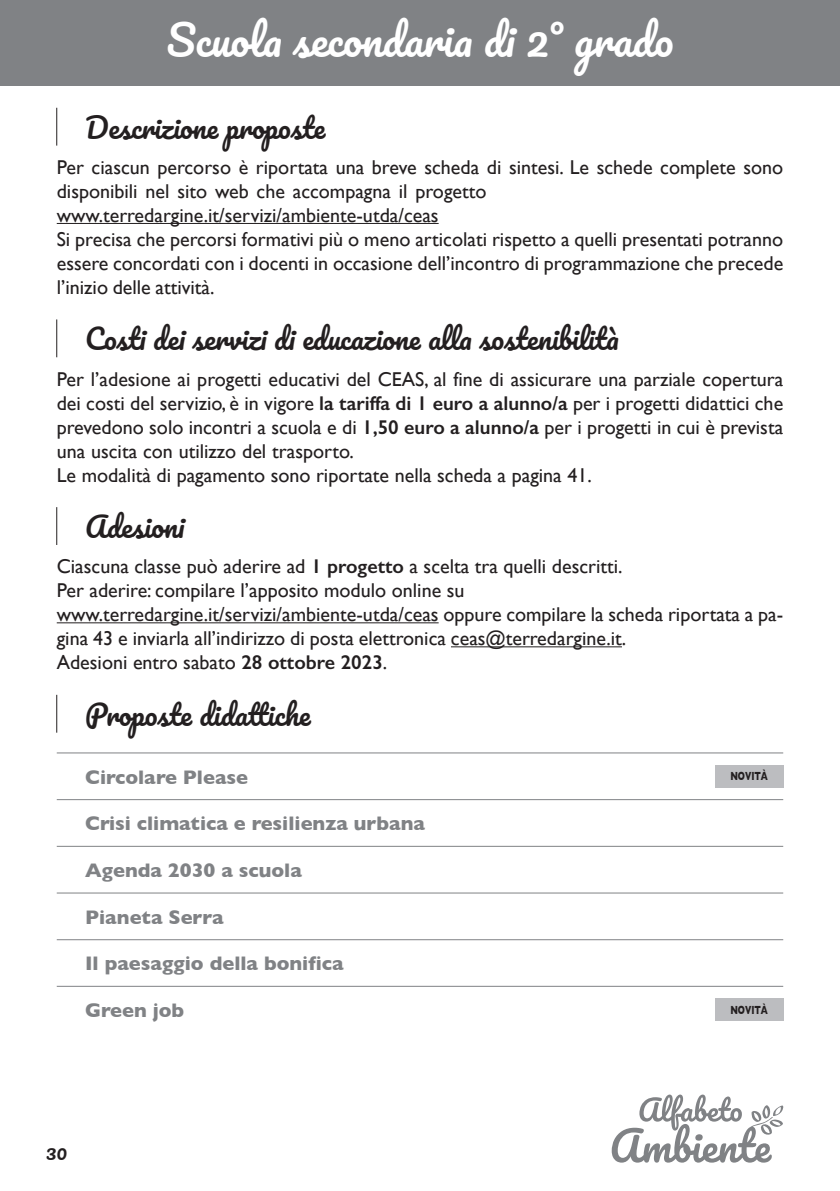
<style>
.page{position:relative;width:840px;height:1191px;background:#fff}
.page>*{position:absolute;margin:0;border:0;box-sizing:border-box;transform-origin:0 0}
.Titolo{font:42px "Pacifico";color:#fff}
.Sottitolo{font:28px "Pacifico";color:#231f20}
.t1{font:20px/24px "Gill Sans";color:#231f20}
.Tabella{font:700 20px "Gill Sans";color:#808285}
.t2{font:20px "Pacifico";color:#231f20}
.t3{font:700 12px "Gill Sans";color:#231f20;scale:.7 1}
.s1{font-weight:600}
</style>
<div class="page">
<svg style="left:611px;top:1094px;width:171px;height:68px"></svg>
<hr style="left:56px;top:108px;width:1px;height:38px;background:#231f20">
<hr style="left:57px;top:223px;width:381px;height:1px;background:#231f20">
<hr style="left:56px;top:319px;width:1px;height:38px;background:#231f20">
<hr style="left:56px;top:507px;width:1px;height:38px;background:#231f20">
<hr style="left:57px;top:622px;width:381px;height:1px;background:#231f20">
<hr style="left:450px;top:646px;width:171px;height:1px;background:#231f20">
<hr style="left:56px;top:695px;width:1px;height:37px;background:#231f20">
<hr style="left:57px;top:752px;width:725px;height:1px;background:#808285">
<hr style="left:57px;top:799px;width:725px;height:1px;background:#808285">
<hr style="left:57px;top:846px;width:725px;height:1px;background:#808285">
<hr style="left:57px;top:892px;width:725px;height:1px;background:#808285">
<hr style="left:57px;top:939px;width:725px;height:1px;background:#808285">
<hr style="left:57px;top:986px;width:725px;height:1px;background:#808285">
<div style="left:714px;top:765px;width:68px;height:22px;background:#bcbdc0"></div>
<div style="left:714px;top:998px;width:68px;height:23px;background:#bcbdc0"></div>
<div style="left:0;top:0;width:839px;height:85px;background:#808285"></div>
<p class="Titolo" style="left:166px;top:18px;width:508px">Scuola secondaria di 2° grado</p>
<p class="Sottitolo" style="left:85px;top:112px;width:241px">Descrizione proposte</p>
<p class="t1" style="left:57px;top:155px;width:727px">Per ciascun percorso è riportata una breve scheda di sintesi. Le schede complete sono disponibili nel sito web che accompagna il progetto</p>
<p class="t1" style="left:57px;top:203px;width:383px">www.terredargine.it/servizi/ambiente-utda/ceas</p>
<p class="t1" style="left:57px;top:227px;width:727px;text-align:justify">Si precisa che percorsi formativi più o meno articolati rispetto a quelli presentati potranno essere concordati con i docenti in occasione dell’incontro di programmazione che precede l’inizio delle attività.</p>
<p class="Sottitolo" style="left:85px;top:324px;width:535px">Costi dei servizi di educazione alla sostenibilità</p>
<p class="t1" style="left:57px;top:367px;width:727px;text-align:justify">Per l’adesione ai progetti educativi del CEAS, al fine di assicurare una parziale copertura dei costi del servizio, è in vigore <span class="s1">la tariffa di 1 euro a alunno/a</span> per i progetti didattici che prevedono solo incontri a scuola e di <span class="s1">1,50 euro a alunno/a</span> per i progetti in cui è prevista una uscita con utilizzo del trasporto.</p>
<p class="t1" style="left:57px;top:463px;width:536px">Le modalità di pagamento sono riportate nella scheda a pagina 41.</p>
<p class="Sottitolo" style="left:85px;top:512px;width:101px">Adesioni</p>
<p class="t1" style="left:57px;top:554px;width:567px">Ciascuna classe può aderire ad <span class="s1">1 progetto</span> a scelta tra quelli descritti.</p>
<p class="t1" style="left:57px;top:578px;width:409px">Per aderire: compilare l’apposito modulo online su</p>
<p class="t1" style="left:57px;top:602px;width:727px">www.terredargine.it/servizi/ambiente-utda/ceas oppure compilare la scheda riportata a pa&shy;gina 43 e inviarla all’indirizzo di posta elettronica ceas@terredargine.it.</p>
<p class="t1" style="left:57px;top:650px;width:332px">Adesioni entro sabato <span class="s1">28 ottobre 2023</span>.</p>
<p class="Sottitolo" style="left:85px;top:699px;width:226px">Proposte didattiche</p>
<p class="Tabella" style="left:85px;top:761px;width:164px">Circolare Please</p>
<p class="t3" style="left:730px;top:767px;width:55px">NOVITÀ</p>
<p class="Tabella" style="left:85px;top:807px;width:341px">Crisi climatica e resilienza urbana</p>
<p class="Tabella" style="left:85px;top:854px;width:218px">Agenda 2030 a scuola</p>
<p class="Tabella" style="left:85px;top:901px;width:140px">Pianeta Serra</p>
<p class="Tabella" style="left:85px;top:947px;width:260px">Il paesaggio della bonifica</p>
<p class="Tabella" style="left:85px;top:994px;width:101px">Green job</p>
<p class="t3" style="left:730px;top:1000px;width:55px">NOVITÀ</p>
<p class="t2" style="left:46px;top:1141px;width:23px">30</p>
</div>
